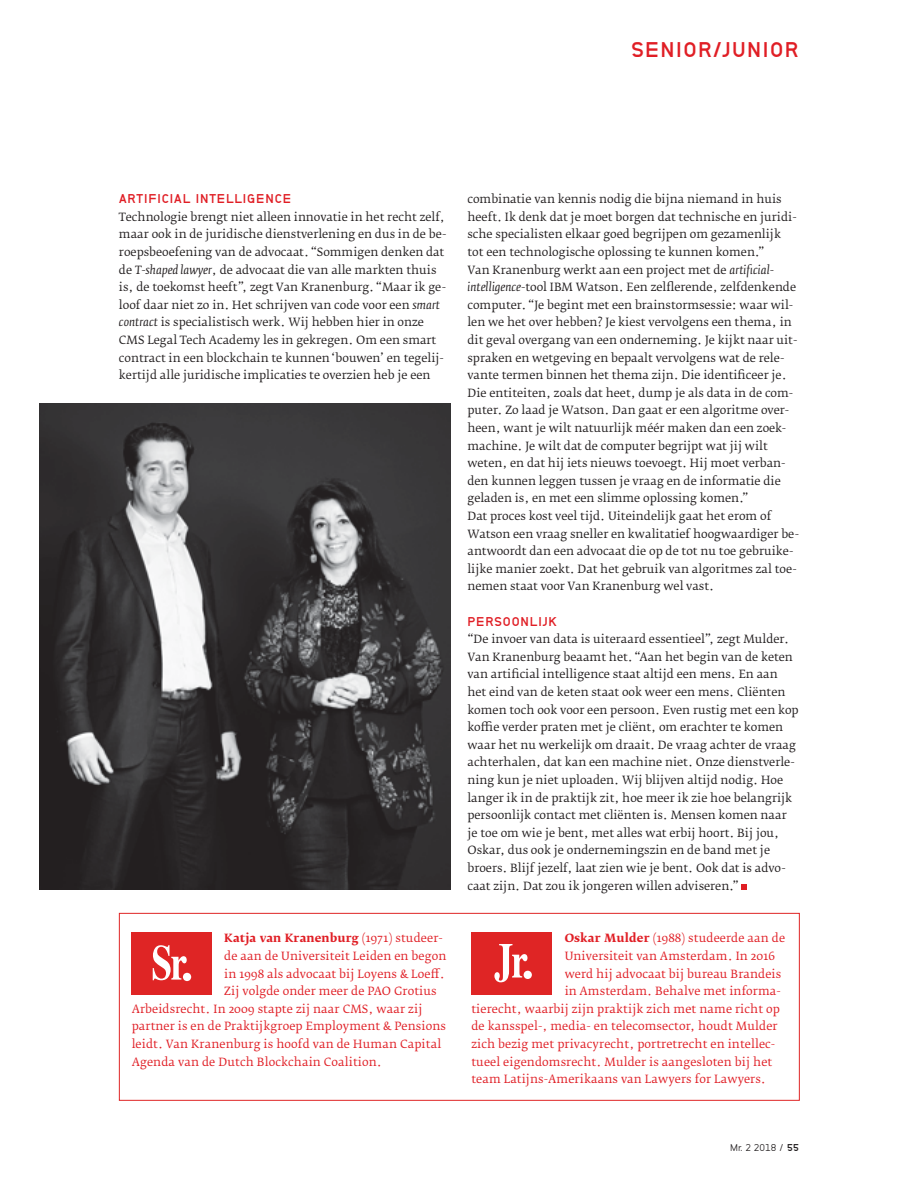
<style>
.page{position:relative;width:918px;height:1188px;background:#fff}
.page>*{position:absolute;margin:0;border:0;box-sizing:border-box;transform-origin:0 0}
.t1{font:21.15px "Neubau Grotesk Fet";letter-spacing:.07em;color:#e01e25}
.t2{font:12.75px "Neubau Grotesk Fet";letter-spacing:.07em;color:#e01e25}
.t3{font:11.25px/17.5px "Fedra Serif B Std";color:#231f20}
.t4{font:11.25px "Fedra Serif B Std";letter-spacing:.01em;color:#e01e25}
.t5{font:700 11.25px "Fedra Serif B Std";letter-spacing:.01em;color:#e01e25}
.t6{font:9.9px "Neubau Grotesk Nor";color:#231f20}
.s1{font-style:italic}
.s2{font-weight:400}
.s3{font-weight:700}
.s4{font-family:"Neubau Grotesk Fet"}
</style>
<div class="page">
<img style="left:39px;top:404px;width:412px;height:486px">
<div style="left:132px;top:932px;width:80px;height:62px;background:#df2525"></div>
<svg style="left:153px;top:945px;width:38px;height:36px"></svg>
<div style="left:471px;top:933px;width:81px;height:62px;background:#df2525"></div>
<svg style="left:494px;top:944px;width:38px;height:38px"></svg>
<div style="left:119px;top:913px;width:681px;height:188px;border:1px solid #df2525"></div>
<svg style="left:741px;top:884px;width:6px;height:5px"></svg>
<h1 class="t1" style="left:631px;top:42px;width:169px">SENIOR/JUNIOR</h1>
<p class="t2" style="left:119px;top:194px;width:174px">ARTIFICIAL INTELLIGENCE</p>
<p class="t3" style="left:119px;top:209px;width:329px">Technologie brengt niet alleen innovatie in het recht zelf, maar ook in de juridische dienstverlening en dus in de be&shy;roepsbeoefening van de advocaat. “Sommigen denken dat de <span class="s1">T-shaped lawyer</span>, de advocaat die van alle markten thuis is, de toekomst heeft”, zegt Van Kranenburg. “Maar ik ge&shy;loof daar niet zo in. Het schrijven van code voor een <span class="s1">smart contract</span> is specialistisch werk. Wij hebben hier in onze CMS Legal Tech Academy les in gekregen. Om een smart contract in een blockchain te kunnen ‘bouwen’ en tegelij&shy;kertijd alle juridische implicaties te overzien heb je een</p>
<p class="t5" style="left:224px;top:933px;width:220px">Katja van Kranenburg <span class="s2">(1971) studeer-</span></p>
<p class="t4" style="left:224px;top:951px;width:224px">de aan de Universiteit Leiden en begon</p>
<p class="t4" style="left:224px;top:968px;width:222px">in 1998 als advocaat bij Loyens &amp; Loeff.</p>
<p class="t4" style="left:224px;top:986px;width:214px">Zij volgde onder meer de PAO Grotius</p>
<p class="t4" style="left:132px;top:1003px;width:292px">Arbeidsrecht. In 2009 stapte zij naar CMS, waar zij</p>
<p class="t4" style="left:132px;top:1021px;width:316px">partner is en de Praktijkgroep Employment &amp; Pensions</p>
<p class="t4" style="left:132px;top:1039px;width:311px">leidt. Van Kranenburg is hoofd van de Human Capital</p>
<p class="t4" style="left:132px;top:1056px;width:252px">Agenda van de Dutch Blockchain Coalition.</p>
<p class="t3" style="left:467px;top:191px;width:333px">combinatie van kennis nodig die bijna niemand in huis heeft. Ik denk dat je moet borgen dat technische en juridi&shy;sche specialisten elkaar goed begrijpen om gezamenlijk tot een technologische oplossing te kunnen komen.”<br>Van Kranenburg werkt aan een project met de <span class="s1">artificial&shy;intelligence</span>-tool IBM Watson. Een zelflerende, zelfdenkende computer. “Je begint met een brainstormsessie: waar wil&shy;len we het over hebben? Je kiest vervolgens een thema, in dit geval overgang van een onderneming. Je kijkt naar uit&shy;spraken en wetgeving en bepaalt vervolgens wat de rele&shy;vante termen binnen het thema zijn. Die identificeer je.<br>Die entiteiten, zoals dat heet, dump je als data in de com&shy;puter. Zo laad je Watson. Dan gaat er een algoritme over&shy;heen, want je wilt natuurlijk méér maken dan een zoek&shy;machine. Je wilt dat de computer begrijpt wat jij wilt weten, en dat hij iets nieuws toevoegt. Hij moet verban&shy;den kunnen leggen tussen je vraag en de informatie die geladen is, en met een slimme oplossing komen.”<br>Dat proces kost veel tijd. Uiteindelijk gaat het erom of Watson een vraag sneller en kwalitatief hoogwaardiger be&shy;antwoordt dan een advocaat die op de tot nu toe gebruike&shy;lijke manier zoekt. Dat het gebruik van algoritmes zal toe&shy;nemen staat voor Van Kranenburg wel vast.</p>
<p class="t2" style="left:468px;top:617px;width:91px">PERSOONLIJK</p>
<p class="t3" style="left:467px;top:631px;width:333px">“De invoer van data is uiteraard essentieel”, zegt Mulder.<br>Van Kranenburg beaamt het. “Aan het begin van de keten van artificial intelligence staat altijd een mens. En aan het eind van de keten staat ook weer een mens. Cliënten komen toch ook voor een persoon. Even rustig met een kop koffie verder praten met je cliënt, om erachter te komen waar het nu werkelijk om draait. De vraag achter de vraag achterhalen, dat kan een machine niet. Onze dienstverle&shy;ning kun je niet uploaden. Wij blijven altijd nodig. Hoe langer ik in de praktijk zit, hoe meer ik zie hoe belangrijk persoonlijk contact met cliënten is. Mensen komen naar je toe om wie je bent, met alles wat erbij hoort. Bij jou, Oskar, dus ook je ondernemingszin en de band met je broers. Blijf jezelf, laat zien wie je bent. Ook dat is advo&shy;caat zijn. Dat zou ik jongeren willen adviseren.”</p>
<p class="t4" style="left:565px;top:933px;width:222px"><span class="s3">Oskar Mulder</span> (1988) studeerde aan de</p>
<p class="t4" style="left:565px;top:951px;width:212px">Universiteit van Amsterdam. In 2016</p>
<p class="t4" style="left:565px;top:968px;width:218px">werd hij advocaat bij bureau Brandeis</p>
<p class="t4" style="left:565px;top:986px;width:218px">in Amsterdam. Behalve met informa-</p>
<p class="t4" style="left:471px;top:1003px;width:310px">tierecht, waarbij zijn praktijk zich met name richt op</p>
<p class="t4" style="left:471px;top:1021px;width:308px">de kansspel-, media- en telecomsector, houdt Mulder</p>
<p class="t4" style="left:471px;top:1039px;width:305px">zich bezig met privacyrecht, portretrecht en intellec-</p>
<p class="t4" style="left:471px;top:1056px;width:303px">tueel eigendomsrecht. Mulder is aangesloten bij het</p>
<p class="t4" style="left:471px;top:1074px;width:296px">team Latijns-Amerikaans van Lawyers for Lawyers.</p>
<p class="t6" style="left:730px;top:1144px;width:70px">Mr. 2 2018 / <span class="s4">55</span></p>
</div>
